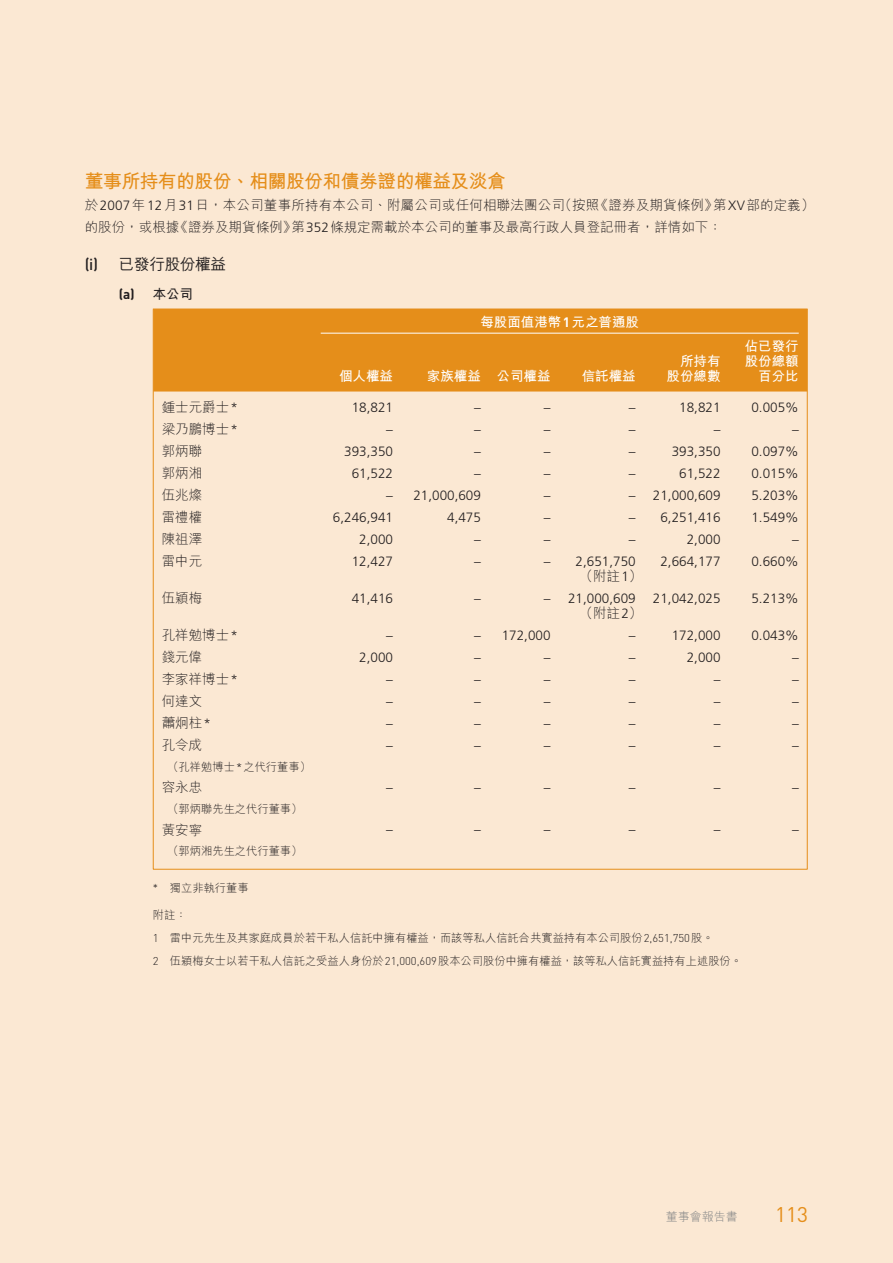
<style>
.page{position:relative;width:893px;height:1263px;background:#fff}
.page>*{position:absolute;margin:0;border:0;box-sizing:border-box;transform-origin:0 0}
.t1{font:21px "DIN";color:#e58e1a}
.t2{font:18.75px "M Hei HK Bold B5 pc H";letter-spacing:-.025em;color:#e58e1a}
.t3{font:15.75px "M Hei HK Medium B5 pc H";letter-spacing:-.03em;color:#231f20}
.t4{font:300 13.5px "Frutiger";color:#231f20}
.t5{font:13.5px/22.5px "M Hei HK Light B5 pc H";color:#231f20}
.t6{font:13.5px/15px "M Hei HK Bold B5 pc H";color:#fff;text-align:right}
.t7{font:700 13.5px "DIN";color:#231f20}
.t8{font:12px "M Hei HK Light B5 pc H";color:#808284}
.t9{font:11.25px/22.8px "M Hei HK Light B5 pc H";color:#231f20}
.s1{font-family:"Frutiger";font-weight:300}
.s2{font-family:"DIN";font-weight:500}
.s3{font-family:"M Hei HK Bold B5 pc H";font-weight:400}
.s4{font-family:"DIN";font-weight:700}
.s5{font-family:"DIN";font-weight:300}
</style>
<div class="page">
<div style="left:0;top:0;width:892px;height:1263px;background:#fbe8d3"></div>
<div style="left:154px;top:310px;width:652px;height:82px;background:#e58e1a"></div>
<hr style="left:153px;top:309px;width:168px;height:1px;background:#e58e1a">
<svg style="left:153px;top:310px;width:1px;height:23px"></svg>
<hr style="left:321px;top:309px;width:486px;height:1px;background:#e58e1a">
<svg style="left:806px;top:310px;width:1px;height:23px"></svg>
<hr style="left:153px;top:333px;width:1px;height:59px;background:#e58e1a">
<hr style="left:806px;top:333px;width:1px;height:59px;background:#e58e1a">
<svg style="left:153px;top:392px;width:1px;height:158px"></svg>
<svg style="left:806px;top:392px;width:1px;height:158px"></svg>
<hr style="left:153px;top:550px;width:1px;height:37px;background:#e58e1a">
<hr style="left:806px;top:550px;width:1px;height:37px;background:#e58e1a">
<hr style="left:153px;top:587px;width:1px;height:37px;background:#e58e1a">
<hr style="left:806px;top:587px;width:1px;height:37px;background:#e58e1a">
<svg style="left:153px;top:624px;width:1px;height:110px"></svg>
<svg style="left:806px;top:624px;width:1px;height:110px"></svg>
<hr style="left:153px;top:734px;width:1px;height:42px;background:#e58e1a">
<hr style="left:806px;top:734px;width:1px;height:42px;background:#e58e1a">
<hr style="left:153px;top:776px;width:1px;height:42px;background:#e58e1a">
<hr style="left:806px;top:776px;width:1px;height:42px;background:#e58e1a">
<hr style="left:153px;top:818px;width:1px;height:43px;background:#e58e1a">
<hr style="left:806px;top:818px;width:1px;height:43px;background:#e58e1a">
<hr style="left:153px;top:869px;width:645px;height:1px;background:#e58e1a">
<svg style="left:798px;top:861px;width:9px;height:9px"></svg>
<hr style="left:321px;top:333px;width:404px;height:1px;background:#fff">
<hr style="left:725px;top:333px;width:73px;height:1px;background:#fff">
<h2 class="t2" style="left:85px;top:174px;width:422px">董事所持有的股份、相關股份和債券證的權益及淡倉</h2>
<p class="t5" style="left:85px;top:195px;width:731px">於<span class="s1">2007</span>年<span class="s1">12</span>月<span class="s1">31</span>日，本公司董事所持有本公司、附屬公司或任何相聯法團公司（按照《證券及期貨條例》第<span class="s1">XV</span>部的定義）的股份，或根據《證券及期貨條例》第<span class="s1">352</span>條規定需載於本公司的董事及最高行政人員登記冊者，詳情如下：</p>
<p class="t3" style="left:85px;top:258px;width:143px"><span class="s2">(i)</span> 已發行股份權益</p>
<p class="t7" style="left:119px;top:285px;width:75px">(a) <span class="s3">本公司</span></p>
<p class="t6" style="left:480px;top:317px;width:160px">每股面值港幣<span class="s4">1</span>元之普通股</p>
<p class="t6" style="left:339px;top:371px;width:55px">個人權益</p>
<p class="t6" style="left:427px;top:371px;width:125px">家族權益 公司權益</p>
<p class="t6" style="left:581px;top:371px;width:55px">信託權益</p>
<p class="t6" style="left:666px;top:356px;width:55px">所持有股份總數</p>
<p class="t6" style="left:744px;top:341px;width:55px">佔已發行股份總額百分比</p>
<p class="t5" style="left:162px;top:397px;width:78px">鍾士元爵士<span class="s1">*</span></p>
<p class="t4" style="left:352px;top:401px;width:43px">18,821</p>
<p class="t4" style="left:474px;top:401px;width:8px">–</p>
<p class="t4" style="left:544px;top:401px;width:8px">–</p>
<p class="t4" style="left:629px;top:401px;width:8px">–</p>
<p class="t4" style="left:679px;top:401px;width:43px">18,821</p>
<p class="t4" style="left:751px;top:401px;width:49px">0.005%</p>
<p class="t5" style="left:162px;top:419px;width:78px">梁乃鵬博士<span class="s1">*</span></p>
<p class="t4" style="left:386px;top:423px;width:8px">–</p>
<p class="t4" style="left:474px;top:423px;width:8px">–</p>
<p class="t4" style="left:543px;top:423px;width:8px">–</p>
<p class="t4" style="left:629px;top:423px;width:8px">–</p>
<p class="t4" style="left:713px;top:423px;width:8px">–</p>
<p class="t4" style="left:792px;top:423px;width:8px">–</p>
<p class="t5" style="left:162px;top:441px;width:42px">郭炳聯</p>
<p class="t4" style="left:344px;top:445px;width:50px">393,350</p>
<p class="t4" style="left:474px;top:445px;width:8px">–</p>
<p class="t4" style="left:544px;top:445px;width:8px">–</p>
<p class="t4" style="left:629px;top:445px;width:8px">–</p>
<p class="t4" style="left:671px;top:445px;width:50px">393,350</p>
<p class="t4" style="left:751px;top:445px;width:49px">0.097%</p>
<p class="t5" style="left:162px;top:463px;width:42px">郭炳湘</p>
<p class="t4" style="left:352px;top:467px;width:43px">61,522</p>
<p class="t4" style="left:474px;top:467px;width:8px">–</p>
<p class="t4" style="left:544px;top:467px;width:8px">–</p>
<p class="t4" style="left:629px;top:467px;width:8px">–</p>
<p class="t4" style="left:679px;top:467px;width:43px">61,522</p>
<p class="t4" style="left:751px;top:467px;width:49px">0.015%</p>
<p class="t5" style="left:162px;top:485px;width:42px">伍兆燦</p>
<p class="t4" style="left:386px;top:489px;width:96px">– 21,000,609</p>
<p class="t4" style="left:544px;top:489px;width:8px">–</p>
<p class="t4" style="left:629px;top:489px;width:93px">– 21,000,609</p>
<p class="t4" style="left:751px;top:489px;width:49px">5.203%</p>
<p class="t5" style="left:162px;top:507px;width:42px">雷禮權</p>
<p class="t4" style="left:333px;top:511px;width:62px">6,246,941</p>
<p class="t4" style="left:447px;top:511px;width:35px">4,475</p>
<p class="t4" style="left:544px;top:511px;width:8px">–</p>
<p class="t4" style="left:629px;top:511px;width:93px">– 6,251,416</p>
<p class="t4" style="left:751px;top:511px;width:49px">1.549%</p>
<p class="t5" style="left:162px;top:529px;width:42px">陳祖澤</p>
<p class="t4" style="left:359px;top:533px;width:35px">2,000</p>
<p class="t4" style="left:474px;top:533px;width:8px">–</p>
<p class="t4" style="left:544px;top:533px;width:8px">–</p>
<p class="t4" style="left:629px;top:533px;width:8px">–</p>
<p class="t4" style="left:686px;top:533px;width:35px">2,000</p>
<p class="t4" style="left:792px;top:533px;width:8px">–</p>
<p class="t5" style="left:162px;top:551px;width:42px">雷中元</p>
<p class="t4" style="left:352px;top:555px;width:43px">12,427</p>
<p class="t4" style="left:474px;top:555px;width:8px">–</p>
<p class="t4" style="left:544px;top:555px;width:93px">– 2,651,750</p>
<p class="t5" style="left:579px;top:566px;width:64px">（附註<span class="s1">1</span>）</p>
<p class="t4" style="left:660px;top:555px;width:62px">2,664,177</p>
<p class="t4" style="left:751px;top:555px;width:49px">0.660%</p>
<p class="t5" style="left:162px;top:588px;width:42px">伍穎梅</p>
<p class="t4" style="left:352px;top:592px;width:43px">41,416</p>
<p class="t4" style="left:474px;top:592px;width:8px">–</p>
<p class="t4" style="left:544px;top:592px;width:93px">– 21,000,609</p>
<p class="t5" style="left:579px;top:603px;width:64px">（附註<span class="s1">2</span>）</p>
<p class="t4" style="left:653px;top:592px;width:69px">21,042,025</p>
<p class="t4" style="left:751px;top:592px;width:49px">5.213%</p>
<p class="t5" style="left:162px;top:626px;width:78px">孔祥勉博士<span class="s1">*</span></p>
<p class="t4" style="left:386px;top:629px;width:8px">–</p>
<p class="t4" style="left:474px;top:629px;width:78px">– 172,000</p>
<p class="t4" style="left:629px;top:629px;width:8px">–</p>
<p class="t4" style="left:671px;top:629px;width:50px">172,000</p>
<p class="t4" style="left:751px;top:629px;width:49px">0.043%</p>
<p class="t5" style="left:162px;top:648px;width:42px">錢元偉</p>
<p class="t4" style="left:359px;top:651px;width:35px">2,000</p>
<p class="t4" style="left:474px;top:651px;width:8px">–</p>
<p class="t4" style="left:544px;top:651px;width:8px">–</p>
<p class="t4" style="left:629px;top:651px;width:8px">–</p>
<p class="t4" style="left:686px;top:651px;width:35px">2,000</p>
<p class="t4" style="left:792px;top:651px;width:8px">–</p>
<p class="t5" style="left:162px;top:670px;width:78px">李家祥博士<span class="s1">*</span></p>
<p class="t4" style="left:386px;top:673px;width:8px">–</p>
<p class="t4" style="left:474px;top:673px;width:8px">–</p>
<p class="t4" style="left:543px;top:673px;width:8px">–</p>
<p class="t4" style="left:629px;top:673px;width:8px">–</p>
<p class="t4" style="left:713px;top:673px;width:8px">–</p>
<p class="t4" style="left:792px;top:673px;width:8px">–</p>
<p class="t5" style="left:162px;top:692px;width:42px">何達文</p>
<p class="t4" style="left:386px;top:695px;width:8px">–</p>
<p class="t4" style="left:474px;top:695px;width:8px">–</p>
<p class="t4" style="left:543px;top:695px;width:8px">–</p>
<p class="t4" style="left:629px;top:695px;width:8px">–</p>
<p class="t4" style="left:713px;top:695px;width:8px">–</p>
<p class="t4" style="left:792px;top:695px;width:8px">–</p>
<p class="t5" style="left:162px;top:714px;width:51px">蕭炯柱<span class="s1">*</span></p>
<p class="t4" style="left:386px;top:717px;width:8px">–</p>
<p class="t4" style="left:474px;top:717px;width:8px">–</p>
<p class="t4" style="left:543px;top:717px;width:8px">–</p>
<p class="t4" style="left:629px;top:717px;width:8px">–</p>
<p class="t4" style="left:713px;top:717px;width:8px">–</p>
<p class="t4" style="left:792px;top:717px;width:8px">–</p>
<p class="t5" style="left:162px;top:736px;width:42px">孔令成</p>
<p class="t9" style="left:167px;top:756px;width:145px">（孔祥勉博士<span class="s1">*</span>之代行董事）</p>
<p class="t4" style="left:386px;top:739px;width:8px">–</p>
<p class="t4" style="left:474px;top:739px;width:8px">–</p>
<p class="t4" style="left:543px;top:739px;width:8px">–</p>
<p class="t4" style="left:629px;top:739px;width:8px">–</p>
<p class="t4" style="left:713px;top:739px;width:8px">–</p>
<p class="t4" style="left:792px;top:739px;width:8px">–</p>
<p class="t5" style="left:162px;top:778px;width:42px">容永忠</p>
<p class="t9" style="left:167px;top:799px;width:136px">（郭炳聯先生之代行董事）</p>
<p class="t5" style="left:162px;top:820px;width:42px">黃安寧</p>
<p class="t9" style="left:167px;top:841px;width:136px">（郭炳湘先生之代行董事）</p>
<p class="t4" style="left:386px;top:782px;width:8px">–</p>
<p class="t4" style="left:474px;top:782px;width:8px">–</p>
<p class="t4" style="left:543px;top:782px;width:8px">–</p>
<p class="t4" style="left:629px;top:782px;width:8px">–</p>
<p class="t4" style="left:713px;top:782px;width:8px">–</p>
<p class="t4" style="left:792px;top:782px;width:8px">–</p>
<p class="t4" style="left:386px;top:824px;width:8px">–</p>
<p class="t4" style="left:474px;top:824px;width:8px">–</p>
<p class="t4" style="left:543px;top:824px;width:8px">–</p>
<p class="t4" style="left:629px;top:824px;width:8px">–</p>
<p class="t4" style="left:713px;top:824px;width:8px">–</p>
<p class="t4" style="left:792px;top:824px;width:8px">–</p>
<p class="t9" style="left:153px;top:878px;width:97px"><span class="s5">*</span> 獨立非執行董事</p>
<p class="t9" style="left:153px;top:905px;width:590px">附註：<br><span class="s5">1</span> 雷中元先生及其家庭成員於若干私人信託中擁有權益，而該等私人信託合共實益持有本公司股份<span class="s5">2,651,750</span>股。<br><span class="s5">2</span> 伍穎梅女士以若干私人信託之受益人身份於<span class="s5">21,000,609</span>股本公司股份中擁有權益，該等私人信託實益持有上述股份。</p>
<p class="t8" style="left:665px;top:1212px;width:73px">董事會報告書</p>
<h1 class="t1" style="left:775px;top:1202px;width:34px">113</h1>
</div>
